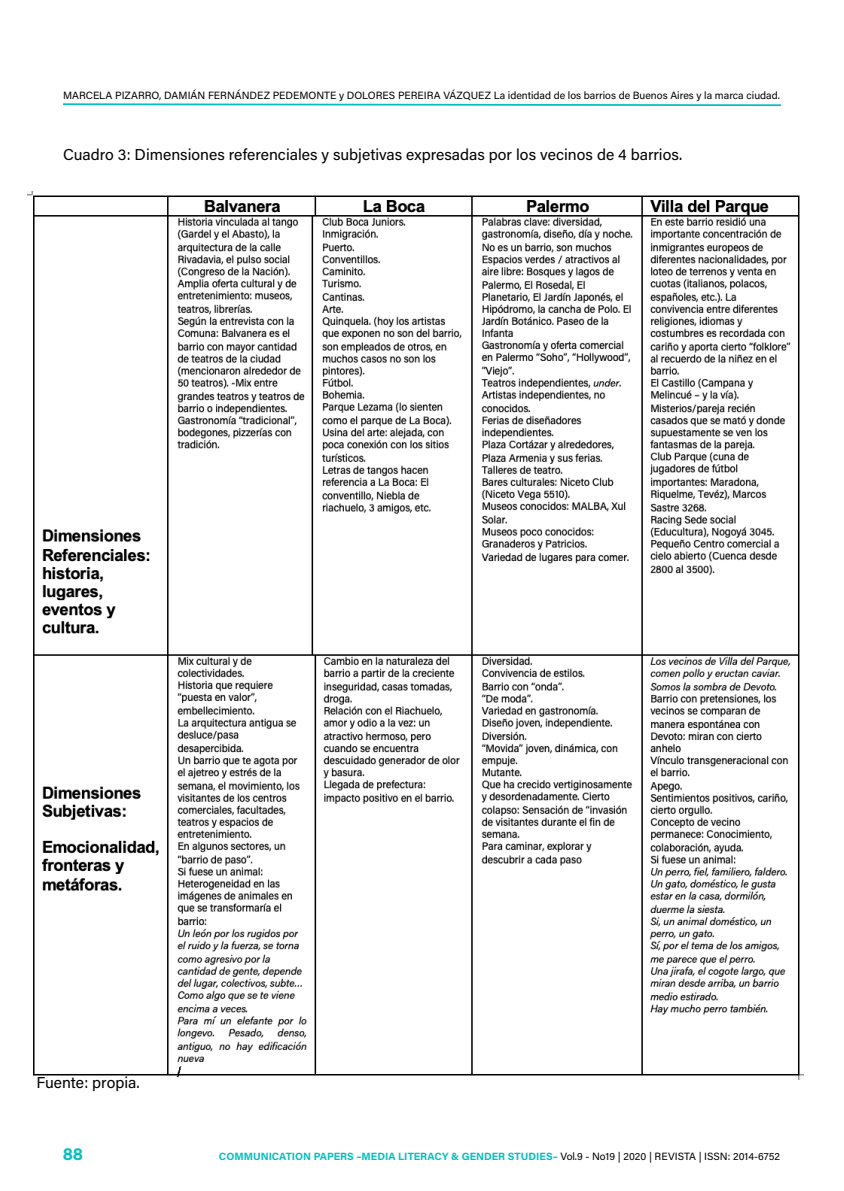
<style>
.page{position:relative;width:844px;height:1191px;background:#fff}
.page>*{position:absolute;margin:0;border:0;box-sizing:border-box;transform-origin:0 0}
.t1{font:700 17.5px "Acumin Pro";color:#04bfbf}
.t2{font:15.75px "Acumin Pro";color:#000}
.t3{font:10.5px "Acumin Pro";color:#000}
.t4{font:700 10.5px "Acumin Pro";color:#04bfbf}
.s1{font-weight:400;color:#000}
</style>
<div class="page">
<svg style="left:63px;top:103px;width:718px;height:4px"></svg>
<img style="left:27px;top:191px;width:776px;height:888px">
<p class="t3" style="left:63px;top:88px;width:718px">MARCELA PIZARRO, DAMIÁN FERNÁNDEZ PEDEMONTE y DOLORES PEREIRA VÁZQUEZ La identidad de los barrios de Buenos Aires y la marca ciudad.</p>
<h2 class="t2" style="left:63px;top:144px;width:620px">Cuadro 3: Dimensiones referenciales y subjetivas expresadas por los vecinos de 4 barrios.</h2>
<h2 class="t2" style="left:36px;top:1072px;width:105px">Fuente: propia.</h2>
<h1 class="t1" style="left:63px;top:1141px;width:22px">88</h1>
<p class="t4" style="left:219px;top:1148px;width:562px">COMMUNICATION PAPERS –MEDIA LITERACY &amp; GENDER STUDIES– <span class="s1">Vol.9 - No19 | 2020 | REVISTA | ISSN: 2014-6752</span></p>
</div>
